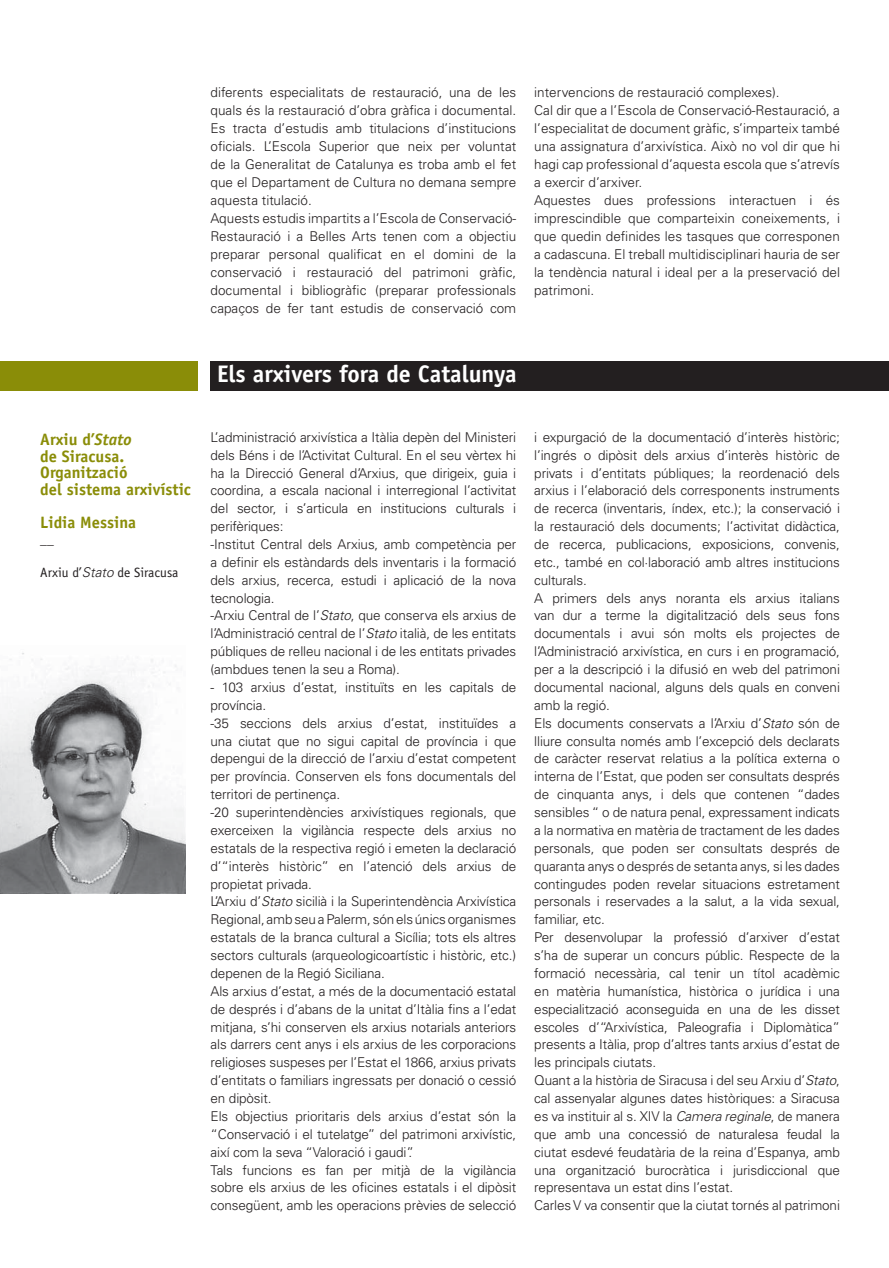
<style>
.page{position:relative;width:889px;height:1268px;background:#fff}
.page>*{position:absolute;margin:0;border:0;box-sizing:border-box;transform-origin:0 0}
.t1{font:700 24px "Officina Sans Std";color:#fff}
.t2{font:700 16.5px/16.5px "Officina Sans Std";color:#8a8d08}
.t3{font:300 13.5px/17.9px "Univers LT Std";letter-spacing:-.01em;color:#231f20}
.t4{font:13.5px "Officina Sans Std";color:#231f20}
.s1{font-style:italic}
.s2{font-family:"Univers LT Std";font-weight:300;font-style:italic}
</style>
<div class="page">
<div style="left:211px;top:361px;width:678px;height:30px;background:#231f20"></div>
<div style="left:0;top:361px;width:198px;height:30px;background:#8a8d08"></div>
<img style="left:0;top:653px;width:185px;height:240px">
<p class="t2" style="left:40px;top:432px;width:152px">Arxiu d’<span class="s1">Stato<br></span>de Siracusa.<br>Organització<br>del sistema arxivístic</p>
<p class="t2" style="left:40px;top:515px;width:97px">Lidia Messina</p>
<p class="t4" style="left:40px;top:534px;width:15px">__</p>
<p class="t4" style="left:40px;top:567px;width:140px">Arxiu d’<span class="s2">Stato</span> de Siracusa</p>
<p class="t3" style="left:211px;top:84px;width:307px">diferents especialitats de restauració, una de les quals és la restauració d’obra gràfica i documental.<br>Es tracta d’estudis amb titulacions d’institucions oficials. L’Escola Superior que neix per voluntat de la Generalitat de Catalunya es troba amb el fet que el Departament de Cultura no demana sempre aquesta titulació.<br>Aquests estudis impartits a l’Escola de Conservació-Restauració i a Belles Arts tenen com a objectiu preparar personal qualificat en el domini de la conservació i restauració del patrimoni gràfic, documental i bibliogràfic (preparar professionals capaços de fer tant estudis de conservació com</p>
<p class="t3" style="left:534px;top:84px;width:307px">intervencions de restauració complexes).<br>Cal dir que a l’Escola de Conservació-Restauració, a l’especialitat de document gràfic, s’imparteix també una assignatura d’arxivística. Això no vol dir que hi hagi cap professional d’aquesta escola que s’atrevís a exercir d’arxiver.<br>Aquestes dues professions interactuen i és imprescindible que comparteixin coneixements, i que quedin definides les tasques que corresponen a cadascuna. El treball multidisciplinari hauria de ser la tendència natural i ideal per a la preservació del patrimoni.</p>
<h1 class="t1" style="left:217px;top:365px;width:301px">Els arxivers fora de Catalunya</h1>
<p class="t3" style="left:211px;top:429px;width:307px">L’administració arxivística a Itàlia depèn del Ministeri dels Béns i de l’Activitat Cultural. En el seu vèrtex hi ha la Direcció General d’Arxius, que dirigeix, guia i coordina, a escala nacional i interregional l’activitat del sector, i s’articula en institucions culturals i perifèriques:<br>-Institut Central dels Arxius, amb competència per a definir els estàndards dels inventaris i la formació dels arxius, recerca, estudi i aplicació de la nova tecnologia.<br>-Arxiu Central de l’<span class="s1">Stato</span>, que conserva els arxius de l’Administració central de l’<span class="s1">Stato</span> italià, de les entitats públiques de relleu nacional i de les entitats privades (ambdues tenen la seu a Roma).</p>
<p class="t3" style="left:211px;top:679px;width:307px">- 103 arxius d’estat, instituïts en les capitals de província.<br>-35 seccions dels arxius d’estat, instituïdes a una ciutat que no sigui capital de província i que depengui de la direcció de l’arxiu d’estat competent per província. Conserven els fons documentals del territori de pertinença.<br>-20 superintendències arxivístiques regionals, que exerceixen la vigilància respecte dels arxius no estatals de la respectiva regió i emeten la declaració d’“interès històric” en l’atenció dels arxius de propietat privada.<br>L’Arxiu d’<span class="s1">Stato</span> sicilià i la Superintendència Arxivística Regional, amb seu a Palerm, són els únics organismes estatals de la branca cultural a Sicília; tots els altres sectors culturals (arqueologicoartístic i històric, etc.) depenen de la Regió Siciliana.<br>Als arxius d’estat, a més de la documentació estatal de després i d’abans de la unitat d’Itàlia fins a l’edat mitjana, s’hi conserven els arxius notarials anteriors als darrers cent anys i els arxius de les corporacions religioses suspeses per l’Estat el 1866, arxius privats d’entitats o familiars ingressats per donació o cessió en dipòsit.<br>Els objectius prioritaris dels arxius d’estat són la “Conservació i el tutelatge” del patrimoni arxivístic, així com la seva “Valoració i gaudi”.<br>Tals funcions es fan per mitjà de la vigilància sobre els arxius de les oficines estatals i el dipòsit consegüent, amb les operacions prèvies de selecció</p>
<p class="t3" style="left:534px;top:429px;width:307px">i expurgació de la documentació d’interès històric; l’ingrés o dipòsit dels arxius d’interès històric de privats i d’entitats públiques; la reordenació dels arxius i l’elaboració dels corresponents instruments de recerca (inventaris, índex, etc.); la conservació i la restauració dels documents; l’activitat didàctica, de recerca, publicacions, exposicions, convenis, etc., també en col·laboració amb altres institucions culturals.<br>A primers dels anys noranta els arxius italians van dur a terme la digitalització dels seus fons documentals i avui són molts els projectes de l’Administració arxivística, en curs i en programació, per a la descripció i la difusió en web del patrimoni documental nacional, alguns dels quals en conveni amb la regió.<br>Els documents conservats a l’Arxiu d’<span class="s1">Stato</span> són de lliure consulta només amb l’excepció dels declarats de caràcter reservat relatius a la política externa o interna de l’Estat, que poden ser consultats després de cinquanta anys, i dels que contenen “dades sensibles “ o de natura penal, expressament indicats a la normativa en matèria de tractament de les dades personals, que poden ser consultats després de quaranta anys o després de setanta anys, si les dades contingudes poden revelar situacions estretament personals i reservades a la salut, a la vida sexual, familiar, etc.<br>Per desenvolupar la professió d’arxiver d’estat s’ha de superar un concurs públic. Respecte de la formació necessària, cal tenir un títol acadèmic en matèria humanística, històrica o jurídica i una especialització aconseguida en una de les disset escoles d’“Arxivística, Paleografia i Diplomàtica” presents a Itàlia, prop d’altres tants arxius d’estat de les principals ciutats.<br>Quant a la història de Siracusa i del seu Arxiu d’<span class="s1">Stato</span>, cal assenyalar algunes dates històriques: a Siracusa es va instituir al s. XIV la <span class="s1">Camera reginale</span>, de manera que amb una concessió de naturalesa feudal la ciutat esdevé feudatària de la reina d’Espanya, amb una organització burocràtica i jurisdiccional que representava un estat dins l’estat.<br>Carles V va consentir que la ciutat tornés al patrimoni</p>
</div>
